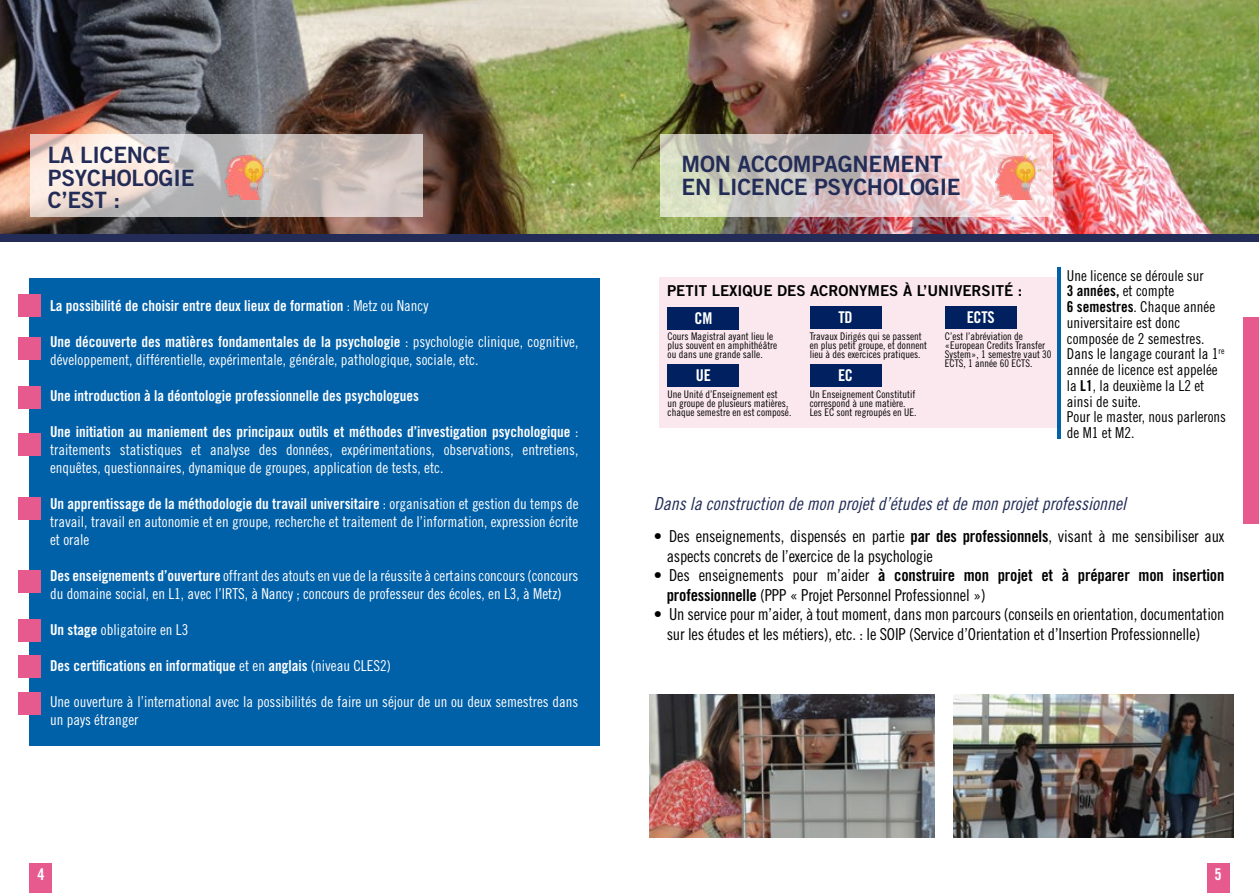
<style>
.page{position:relative;width:1259px;height:893px;background:#fff}
.page>*{position:absolute;margin:0;border:0;box-sizing:border-box;transform-origin:0 0}
.t1{font:22.5px/22.5px "Trade Gothic LT Std Bd 2";letter-spacing:-.01em;color:#222c56}
.t2{font:18px "Trade Gothic LT Std Cn 18 Obl";color:#222c56}
.t3{font:16.5px/19.5px "Trade Gothic LT Std Cn 18";letter-spacing:-.01em;color:#000}
.t4{font:16.5px "Trade Gothic LT Std Bd Cn 20";letter-spacing:-.01em;color:#000}
.t5{font:16.2px "Trade Gothic LT Std Bd Cn 20";letter-spacing:-.02em;color:#fff}
.t6{font:15px/18px "Trade Gothic LT Std Cn 18";color:#fff}
.t7{font:15px "Trade Gothic LT Std Bd Cn 20";color:#fff}
.t8{font:15px/15.8px "Trade Gothic LT Std Cn 18";color:#000}
.t9{font:15px "Trade Gothic LT Std Bd 2";color:#000}
.t10{font:15px "Trade Gothic LT Std Bd Cn 20";color:#000}
.t11{font:10.5px/9px "Trade Gothic LT Std Cn 18";color:#000}
.s1{font-family:"Trade Gothic LT Std Cn 18"}
.s2{font-family:"Trade Gothic LT Std Bd Cn 20"}
</style>
<div class="page">
<div style="left:1243px;top:317px;width:16px;height:207px;background:#e75a8e"></div>
<img style="left:0;top:0;width:1259px;height:234px">
<svg style="left:30px;top:134px;width:392px;height:83px;background:#d4cac5"></svg>
<div style="left:0;top:234px;width:1259px;height:7px;background:#222c56"></div>
<div style="left:30px;top:863px;width:22px;height:30px;background:#e75a8e"></div>
<div style="left:29px;top:278px;width:571px;height:468px;background:#0060a8"></div>
<div style="left:19px;top:295px;width:22px;height:22px;background:#e75a8e"></div>
<div style="left:19px;top:337px;width:22px;height:22px;background:#e75a8e"></div>
<div style="left:19px;top:387px;width:22px;height:22px;background:#e75a8e"></div>
<div style="left:19px;top:433px;width:22px;height:23px;background:#e75a8e"></div>
<div style="left:19px;top:498px;width:22px;height:22px;background:#e75a8e"></div>
<div style="left:19px;top:570px;width:22px;height:23px;background:#e75a8e"></div>
<div style="left:19px;top:619px;width:22px;height:22px;background:#e75a8e"></div>
<div style="left:19px;top:655px;width:22px;height:22px;background:#e75a8e"></div>
<div style="left:19px;top:692px;width:22px;height:23px;background:#e75a8e"></div>
<img style="left:953px;top:694px;width:280px;height:144px">
<img style="left:649px;top:694px;width:285px;height:144px">
<img style="left:224px;top:155px;width:45px;height:44px">
<svg style="left:660px;top:134px;width:393px;height:83px;background:#d9cac6"></svg>
<img style="left:995px;top:155px;width:45px;height:45px">
<div style="left:1206px;top:863px;width:23px;height:30px;background:#e75a8e"></div>
<div style="left:659px;top:277px;width:399px;height:150px;background:#fbe8ef"></div>
<div style="left:667px;top:308px;width:72px;height:22px;background:#002060"></div>
<div style="left:810px;top:307px;width:71px;height:22px;background:#002060"></div>
<div style="left:945px;top:307px;width:71px;height:22px;background:#002060"></div>
<div style="left:667px;top:365px;width:72px;height:22px;background:#002060"></div>
<div style="left:810px;top:365px;width:71px;height:22px;background:#002060"></div>
<hr style="left:1057px;top:267px;width:3px;height:171px;background:#0261a9">
<h1 class="t1" style="left:48px;top:144px;width:148px">LA LICENCE<br>PSYCHOLOGIE<br>C’EST :</h1>
<p class="t7" style="left:50px;top:296px;width:380px">La possibilité de choisir entre deux lieux de formation <span class="s1">: Metz ou Nancy</span></p>
<p class="t7" style="left:50px;top:332px;width:530px">Une découverte des matières fondamentales de la psychologie <span class="s1">: psychologie clinique, cognitive,</span></p>
<p class="t6" style="left:50px;top:350px;width:430px">développement, différentielle, expérimentale, générale, pathologique, sociale, etc.</p>
<p class="t7" style="left:50px;top:386px;width:370px">Une introduction à la déontologie professionnelle des psychologues</p>
<p class="t7" style="left:50px;top:422px;width:530px">Une initiation au maniement des principaux outils et méthodes d’investigation psychologique <span class="s1">:</span></p>
<p class="t6" style="left:50px;top:440px;width:530px">traitements statistiques et analyse des données, expérimentations, observations, entretiens, enquêtes, questionnaires, dynamique de groupes, application de tests, etc.</p>
<p class="t7" style="left:50px;top:494px;width:530px">Un apprentissage de la méthodologie du travail universitaire <span class="s1">: organisation et gestion du temps de</span></p>
<p class="t6" style="left:50px;top:512px;width:530px">travail, travail en autonomie et en groupe, recherche et traitement de l’information, expression écrite et orale</p>
<p class="t6" style="left:50px;top:566px;width:530px"><span class="s2">Des enseignements d’ouverture</span> offrant des atouts en vue de la réussite à certains concours (concours du domaine social, en L1, avec l’IRTS, à Nancy ; concours de professeur des écoles, en L3, à Metz)</p>
<p class="t6" style="left:50px;top:620px;width:140px"><span class="s2">Un stage</span> obligatoire en L3</p>
<p class="t7" style="left:50px;top:656px;width:342px">Des certifications en informatique <span class="s1">et en</span> anglais <span class="s1">(niveau CLES2)</span></p>
<p class="t6" style="left:50px;top:692px;width:530px">Une ouverture à l’international avec la possibilités de faire un séjour de un ou deux semestres dans un pays étranger</p>
<p class="t5" style="left:37px;top:864px;width:9px">4</p>
<h1 class="t1" style="left:681px;top:153px;width:280px">MON ACCOMPAGNEMENT<br>EN LICENCE PSYCHOLOGIE</h1>
<p class="t9" style="left:667px;top:282px;width:357px">PETIT LEXIQUE DES ACRONYMES À L’UNIVERSITÉ :</p>
<p class="t11" style="left:667px;top:332px;width:111px">Cours Magistral ayant lieu le plus souvent en amphithéâtre ou dans une grande salle.</p>
<p class="t11" style="left:667px;top:389px;width:125px">Une Unité d’Enseignement est<br>un groupe de plusieurs matières, chaque semestre en est composé.</p>
<p class="t5" style="left:694px;top:308px;width:19px">CM</p>
<p class="t5" style="left:838px;top:307px;width:16px">TD</p>
<p class="t5" style="left:966px;top:307px;width:29px">ECTS</p>
<p class="t11" style="left:810px;top:332px;width:119px">Travaux Dirigés qui se passent en plus petit groupe, et donnent lieu à des exercices pratiques.</p>
<p class="t11" style="left:945px;top:332px;width:108px">C’est l’abréviation de «European Credits Transfer<br>System», 1 semestre vaut 30<br>ECTS, 1 année 60 ECTS.</p>
<p class="t11" style="left:810px;top:389px;width:108px">Un Enseignement Constitutif correspond à une matière.<br>Les EC sont regroupés en UE.</p>
<p class="t5" style="left:696px;top:366px;width:16px">UE</p>
<p class="t5" style="left:838px;top:366px;width:16px">EC</p>
<p class="t8" style="left:1067px;top:267px;width:138px">Une licence se déroule sur</p>
<p class="t10" style="left:1067px;top:282px;width:109px">3 années, <span class="s1">et compte</span></p>
<p class="t8" style="left:1067px;top:299px;width:161px"><span class="s2">6 semestres</span>. Chaque année universitaire est donc composée de 2 semestres.<br>Dans le langage courant la 1<sup>re </sup>année de licence est appelée la <span class="s2">L1</span>, la deuxième la L2 et ainsi de suite.<br>Pour le master, nous parlerons de M1 et M2.</p>
<p class="t2" style="left:654px;top:493px;width:473px">Dans la construction de mon projet d’études et de mon projet professionnel</p>
<p class="t3" style="left:666px;top:526px;width:559px;text-indent:-13px">• Des enseignements, dispensés en partie <span class="s2">par des professionnels</span>, visant à me sensibiliser aux aspects concrets de l’exercice de la psychologie</p>
<p class="t4" style="left:654px;top:565px;width:572px"><span class="s1">• Des enseignements pour m’aider</span> à construire mon projet et à préparer mon insertion</p>
<p class="t3" style="left:666px;top:585px;width:320px"><span class="s2">professionnelle</span> (PPP « Projet Personnel Professionnel »)</p>
<p class="t3" style="left:666px;top:604px;width:559px;text-indent:-13px">• Un service pour m’aider, à tout moment, dans mon parcours (conseils en orientation, documentation sur les études et les métiers), etc. : le SOIP (Service d’Orientation et d’Insertion Professionnelle)</p>
<p class="t5" style="left:1214px;top:864px;width:9px">5</p>
</div>
